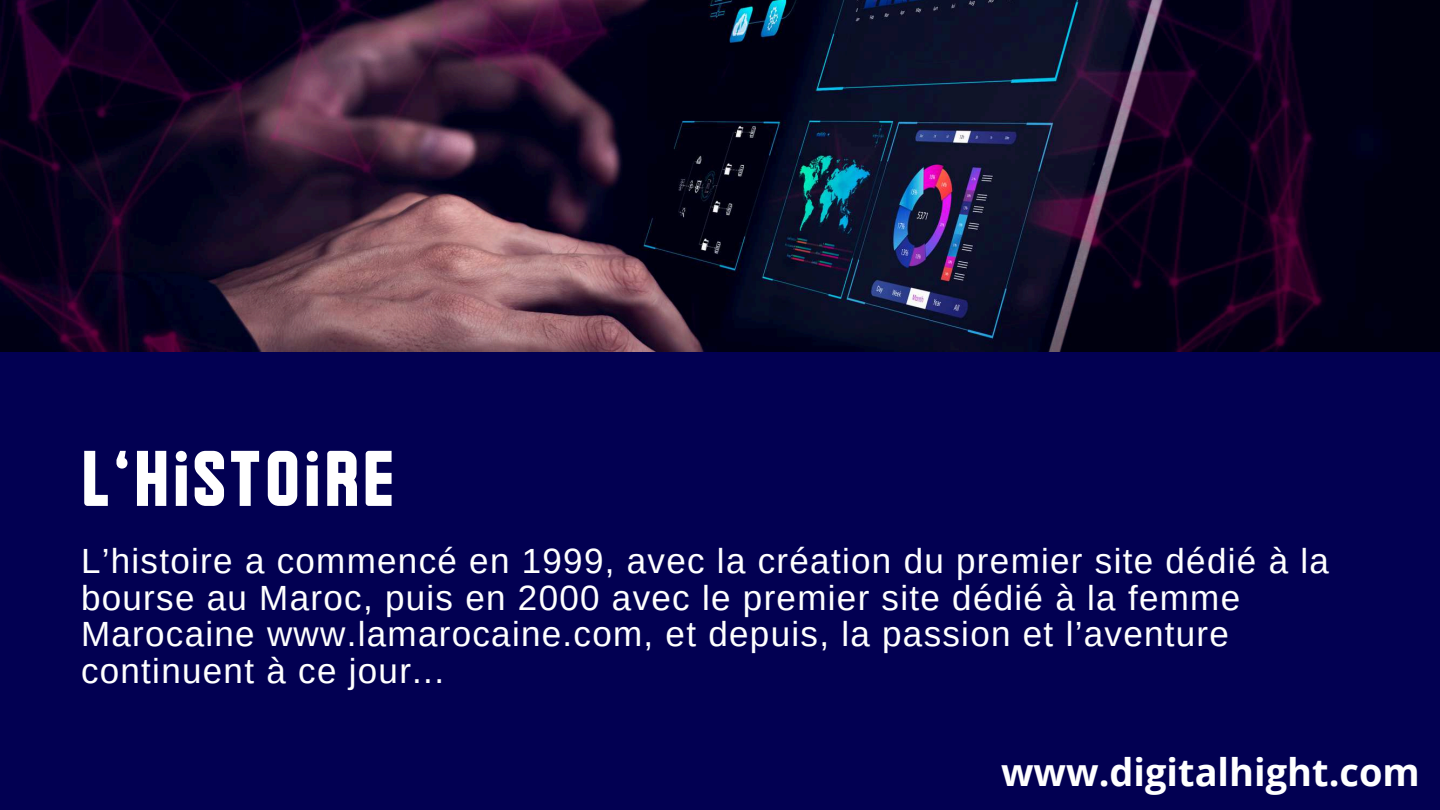
<style>
.page{position:relative;width:1440px;height:810px;background:#020052}
.page>*{position:absolute;margin:0;border:0;box-sizing:border-box;transform-origin:0 0}
.t1{font:81px "Cheddar";letter-spacing:.035em;color:#fff}
.t2{font:700 38px "Open Sans";color:#fff}
.t3{font:35px/36.8px "Arimo";letter-spacing:.035em;color:#fff}
</style>
<div class="page">
<img style="left:0;top:0;width:1440px;height:351px">
<h1 class="t1" style="left:81px;top:441px;width:315px">L’HISTOIRE</h1>
<p class="t3" style="left:81px;top:542px;width:1249px">L’histoire a commencé en 1999, avec la création du premier site dédié à la bourse au Maroc, puis en 2000 avec le premier site dédié à la femme Marocaine www.lamarocaine.com, et depuis, la passion et l’aventure continuent à ce jour...</p>
<p class="t2" style="left:1001px;top:746px;width:420px">www.digitalhight.com</p>
</div>
